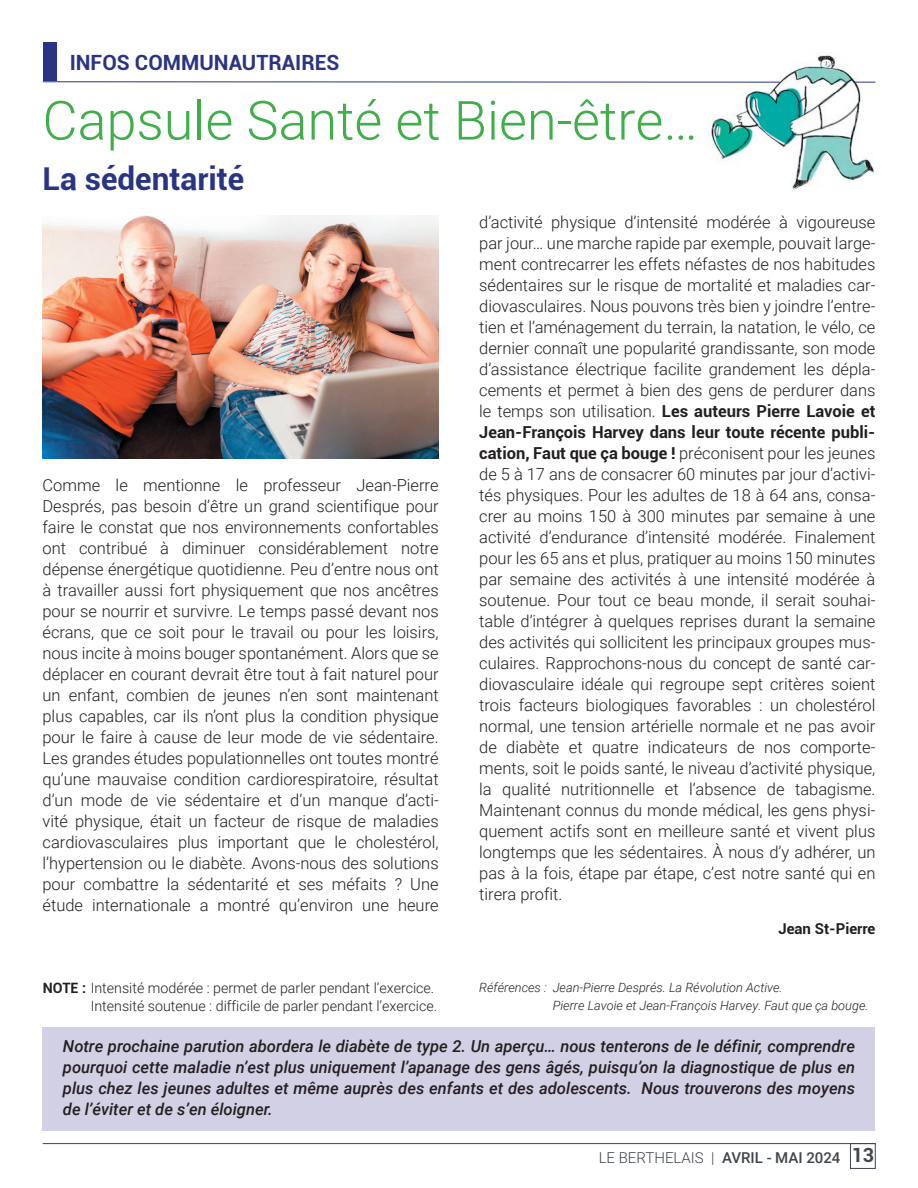
<style>
.page{position:relative;width:918px;height:1188px;background:#fff}
.page>*{position:absolute;margin:0;border:0;box-sizing:border-box;transform-origin:0 0}
.t1{font:300 54px "Roboto";color:#40ae49}
.t2{font:700 31.5px "Roboto";color:#2a3485}
.t3{font:700 21px "Roboto";color:#2a3485}
.t4{font:300 16.5px/21px "Roboto";color:#231f20;text-align:justify}
.t5{font:italic 500 16.5px/21px "Roboto";color:#231f20;text-align:justify}
.t6{font:300 15px "Roboto";color:#40454e}
.t7{font:700 15px "Roboto";color:#231f20}
.t8{font:300 14.25px/18px "Roboto";color:#231f20;text-align:right}
.t9{font:italic 300 12.75px/18px "Roboto";color:#231f20}
.s1{font-weight:700}
.s2{font-weight:500}
.s3{font-weight:700;font-size:19.5px}
</style>
<div class="page">
<hr style="left:43px;top:1143px;width:832px;height:1px;background:#40454e">
<div style="left:850px;top:1143px;width:25px;height:26px;border:1px solid #40454e"></div>
<img style="left:711px;top:53px;width:165px;height:136px">
<hr style="left:43px;top:81px;width:737px;height:2px;background:#2a3485">
<div style="left:43px;top:43px;width:13px;height:38px;background:#2a3485"></div>
<svg style="left:854px;top:82px;width:21px;height:1px"></svg>
<div style="left:43px;top:1027px;width:832px;height:104px;background:#d2d0e4"></div>
<img style="left:43px;top:216px;width:396px;height:242px">
<p class="t3" style="left:70px;top:48px;width:271px">INFOS COMMUNAUTRAIRES</p>
<h1 class="t1" style="left:43px;top:83px;width:657px">Capsule Santé et Bien-être…</h1>
<h2 class="t2" style="left:43px;top:156px;width:203px">La sédentarité</h2>
<p class="t4" style="left:43px;top:474px;width:398px">Comme le mentionne le professeur Jean-Pierre Després, pas besoin d’être un grand scientifique pour faire le constat que nos environnements confortables ont contribué à diminuer considérablement notre dépense énergétique quotidienne. Peu d’entre nous ont à travailler aussi fort physiquement que nos ancêtres pour se nourrir et survivre. Le temps passé devant nos écrans, que ce soit pour le travail ou pour les loisirs, nous incite à moins bouger spontanément. Alors que se déplacer en courant devrait être tout à fait naturel pour un enfant, combien de jeunes n’en sont maintenant plus capables, car ils n’ont plus la condition physique pour le faire à cause de leur mode de vie sédentaire.<br>Les grandes études populationnelles ont toutes montré qu’une mauvaise condition cardiorespiratoire, résultat d’un mode de vie sédentaire et d’un manque d’acti&shy;vité physique, était un facteur de risque de maladies cardiovasculaires plus important que le cholestérol, l’hypertension ou le diabète. Avons-nous des solutions pour combattre la sédentarité et ses méfaits ? Une étude internationale a montré qu’environ une heure</p>
<p class="t4" style="left:479px;top:211px;width:398px">d’activité physique d’intensité modérée à vigoureuse par jour… une marche rapide par exemple, pouvait large&shy;ment contrecarrer les effets néfastes de nos habitudes sédentaires sur le risque de mortalité et maladies car&shy;diovasculaires. Nous pouvons très bien y joindre l’entre&shy;tien et l’aménagement du terrain, la natation, le vélo, ce dernier connaît une popularité grandissante, son mode d’assistance électrique facilite grandement les dépla&shy;cements et permet à bien des gens de perdurer dans le temps son utilisation. <span class="s1">Les auteurs Pierre Lavoie et Jean-François Harvey dans leur toute récente publi&shy;cation, Faut que ça bouge !</span> préconisent pour les jeunes de 5 à 17 ans de consacrer 60 minutes par jour d’activi&shy;tés physiques. Pour les adultes de 18 à 64 ans, consa&shy;crer au moins 150 à 300 minutes par semaine à une activité d’endurance d’intensité modérée. Finalement pour les 65 ans et plus, pratiquer au moins 150 minutes par semaine des activités à une intensité modérée à soutenue. Pour tout ce beau monde, il serait souhai&shy;table d’intégrer à quelques reprises durant la semaine des activités qui sollicitent les principaux groupes mus&shy;culaires. Rapprochons-nous du concept de santé car&shy;diovasculaire idéale qui regroupe sept critères soient trois facteurs biologiques favorables : un cholestérol normal, une tension artérielle normale et ne pas avoir de diabète et quatre indicateurs de nos comporte&shy;ments, soit le poids santé, le niveau d’activité physique, la qualité nutritionnelle et l’absence de tabagisme.<br>Maintenant connus du monde médical, les gens physi&shy;quement actifs sont en meilleure santé et vivent plus longtemps que les sédentaires. À nous d’y adhérer, un pas à la fois, étape par étape, c’est notre santé qui en tirera profit.</p>
<p class="t7" style="left:778px;top:918px;width:99px">Jean St-Pierre</p>
<p class="t9" style="left:553px;top:978px;width:317px;text-indent:-74px">Références : Jean-Pierre Després. La Révolution Active.<br>Pierre Lavoie et Jean-François Harvey. Faut que ça bouge.</p>
<p class="t5" style="left:63px;top:1035px;width:794px">Notre prochaine parution abordera le diabète de type 2. Un aperçu… nous tenterons de le définir, comprendre pourquoi cette maladie n’est plus uniquement l’apanage des gens âgés, puisqu’on la diagnostique de plus en plus chez les jeunes adultes et même auprès des enfants et des adolescents. Nous trouverons des moyens de l’éviter et de s’en éloigner.</p>
<p class="t8" style="left:43px;top:978px;width:396px"><span class="s1">NOTE :</span> Intensité modérée : permet de parler pendant l’exercice.<br>Intensité soutenue : difficile de parler pendant l’exercice.</p>
<p class="t6" style="left:599px;top:1147px;width:277px">LE BERTHELAIS | <span class="s2">AVRIL - MAI 2024</span> <span class="s3">13</span></p>
</div>
